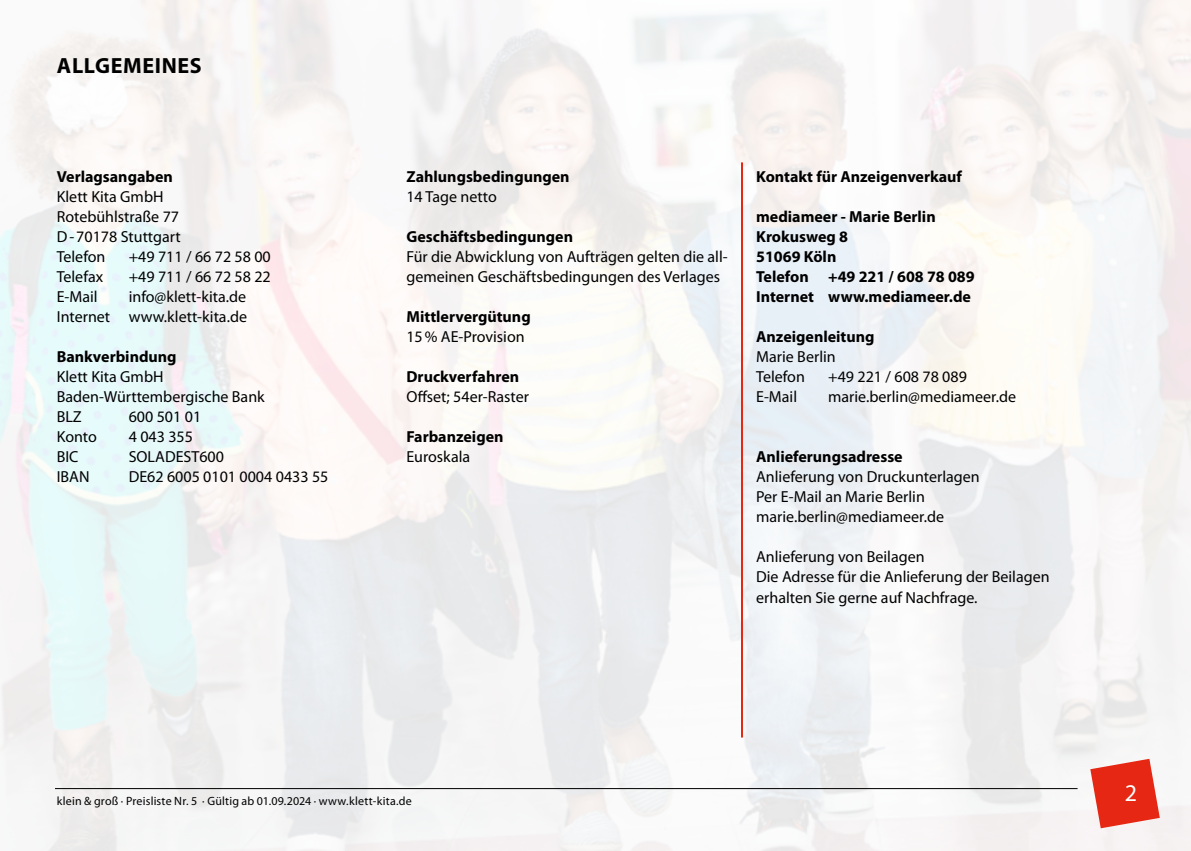
<style>
.page{position:relative;width:1191px;height:851px;background:#fff}
.page>*{position:absolute;margin:0;border:0;box-sizing:border-box;transform-origin:0 0}
.t1{font:24px "Myriad Pro";color:#fff}
.t2{font:700 22px "Myriad Pro";letter-spacing:.03em;color:#000}
.t3{font:16px/20px "Myriad Pro";color:#000}
.t4{font:700 16px/20px "Myriad Pro";color:#000}
.t5{font:12px "Myriad Pro";letter-spacing:.02em;color:#000}
</style>
<div class="page">
<img style="left:0;top:0;width:1191px;height:850px">
<svg style="left:1090px;top:758px;width:69px;height:70px"></svg>
<hr style="left:55px;top:788px;width:1022px;height:1px;background:#000">
<hr style="left:741px;top:162px;width:2px;height:575px;background:#e52713">
<h2 class="t2" style="left:57px;top:51px;width:146px">ALLGEMEINES</h2>
<p class="t4" style="left:57px;top:166px;width:118px">Verlagsangaben</p>
<p class="t3" style="left:57px;top:186px;width:126px">Klett Kita GmbH<br>Rotebühlstraße 77<br>D-70178 Stuttgart<br>Telefon</p>
<p class="t3" style="left:129px;top:246px;width:144px">+49 711 / 66 72 58 00</p>
<p class="t3" style="left:57px;top:266px;width:48px">Telefax</p>
<p class="t3" style="left:129px;top:266px;width:144px">+49 711 / 66 72 58 22</p>
<p class="t3" style="left:57px;top:286px;width:42px">E-Mail</p>
<p class="t3" style="left:57px;top:286px;width:192px;text-align:right">info@klett-kita.de<br>Internet www.klett-kita.de</p>
<p class="t4" style="left:57px;top:346px;width:121px">Bankverbindung</p>
<p class="t3" style="left:57px;top:366px;width:209px">Klett Kita GmbH<br>Baden-Württembergische Bank<br>BLZ</p>
<p class="t3" style="left:129px;top:406px;width:74px">600 501 01</p>
<p class="t3" style="left:57px;top:426px;width:42px">Konto</p>
<p class="t3" style="left:129px;top:426px;width:66px">4 043 355</p>
<p class="t3" style="left:57px;top:446px;width:23px">BIC</p>
<p class="t3" style="left:129px;top:446px;width:97px">SOLADEST600</p>
<p class="t3" style="left:57px;top:466px;width:34px">IBAN</p>
<p class="t3" style="left:129px;top:466px;width:201px">DE62 6005 0101 0004 0433 55</p>
<p class="t4" style="left:406px;top:166px;width:165px">Zahlungsbedingungen</p>
<p class="t3" style="left:406px;top:186px;width:92px">14 Tage netto</p>
<p class="t4" style="left:406px;top:226px;width:168px">Geschäftsbedingungen</p>
<p class="t3" style="left:406px;top:246px;width:323px">Für die Abwicklung von Aufträgen gelten die all&shy;gemeinen Geschäftsbedingungen des Verlages</p>
<p class="t4" style="left:406px;top:306px;width:126px">Mittlervergütung</p>
<p class="t3" style="left:406px;top:326px;width:120px">15% AE-Provision</p>
<p class="t4" style="left:406px;top:366px;width:114px">Druckverfahren</p>
<p class="t3" style="left:406px;top:386px;width:124px">Offset; 54er-Raster</p>
<p class="t4" style="left:406px;top:426px;width:99px">Farbanzeigen</p>
<p class="t3" style="left:406px;top:446px;width:65px">Euroskala</p>
<p class="t4" style="left:756px;top:166px;width:207px">Kontakt für Anzeigenverkauf</p>
<p class="t4" style="left:756px;top:206px;width:220px">mediameer - Marie Berlin<br>Krokusweg 8<br>51069 Köln<br>Telefon +49 221 / 608 78 089<br>Internet www.mediameer.de</p>
<p class="t4" style="left:756px;top:326px;width:120px">Anzeigenleitung</p>
<p class="t3" style="left:756px;top:346px;width:81px">Marie Berlin<br>Telefon</p>
<p class="t3" style="left:828px;top:366px;width:140px">+49 221 / 608 78 089</p>
<p class="t3" style="left:756px;top:386px;width:42px">E-Mail</p>
<p class="t3" style="left:828px;top:386px;width:189px">marie.berlin@mediameer.de</p>
<p class="t4" style="left:756px;top:446px;width:148px">Anlieferungsadresse</p>
<p class="t3" style="left:756px;top:466px;width:225px">Anlieferung von Druckunterlagen<br>Per E-Mail an Marie Berlin marie.berlin@mediameer.de</p>
<p class="t3" style="left:756px;top:546px;width:295px">Anlieferung von Beilagen<br>Die Adresse für die Anlieferung der Beilagen erhalten Sie gerne auf Nachfrage.</p>
<p class="t5" style="left:57px;top:793px;width:356px">klein &amp; groß · Preisliste Nr. 5 · Gültig ab 01.09.2024 · www.klett-kita.de</p>
<h1 class="t1" style="left:1124px;top:778px;width:14px">2</h1>
</div>
